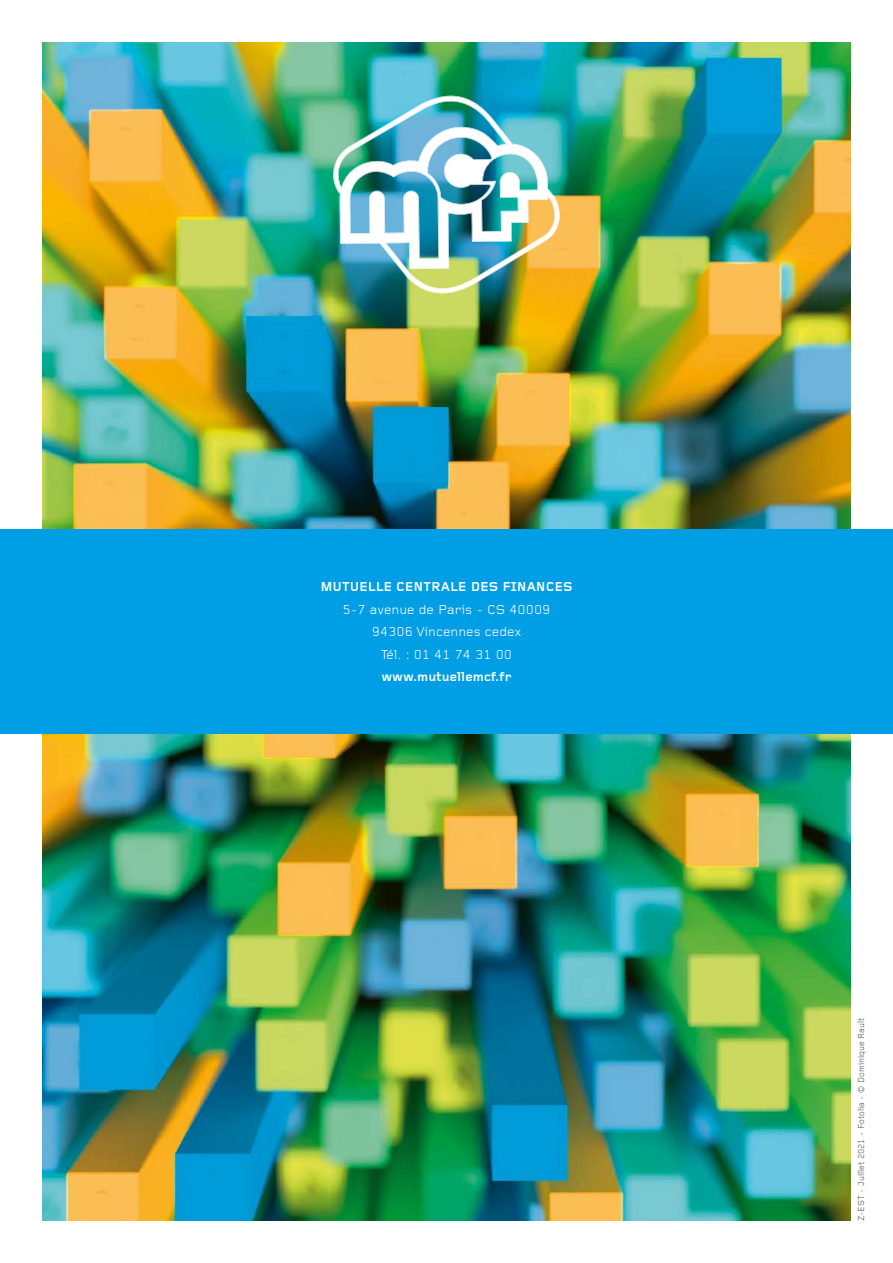
<style>
.page{position:relative;width:893px;height:1263px;background:#fff}
.page>*{position:absolute;margin:0;border:0;box-sizing:border-box;transform-origin:0 0}
.t1{font:13.5px/22.5px "Foundry Gridnik";color:#fff;text-align:center}
.t2{font:700 13.5px "Foundry Gridnik";color:#fff}
.t3{font:9px "Foundry Gridnik";color:#575756;scale:.95 1}
</style>
<div class="page">
<img style="left:43px;top:43px;width:807px;height:1177px">
<div style="left:0;top:529px;width:893px;height:204px;background:#009ee4"></div>
<img style="left:333px;top:95px;width:227px;height:199px">
<p class="t2" style="left:320px;top:580px;width:254px">MUTUELLE CENTRALE DES FINANCES</p>
<p class="t1" style="left:343px;top:598px;width:209px">5-7 avenue de Paris - CS 40009<br>94306 Vincennes cedex<br>Tél. : 01 41 74 31 00</p>
<p class="t2" style="left:381px;top:670px;width:132px">www.mutuellemcf.fr</p>
<p class="t3" style="left:856px;top:1221px;width:216px;rotate:-90deg">Z-EST - Juillet 2021 - Fotolia - © Dominique Rault</p>
</div>
